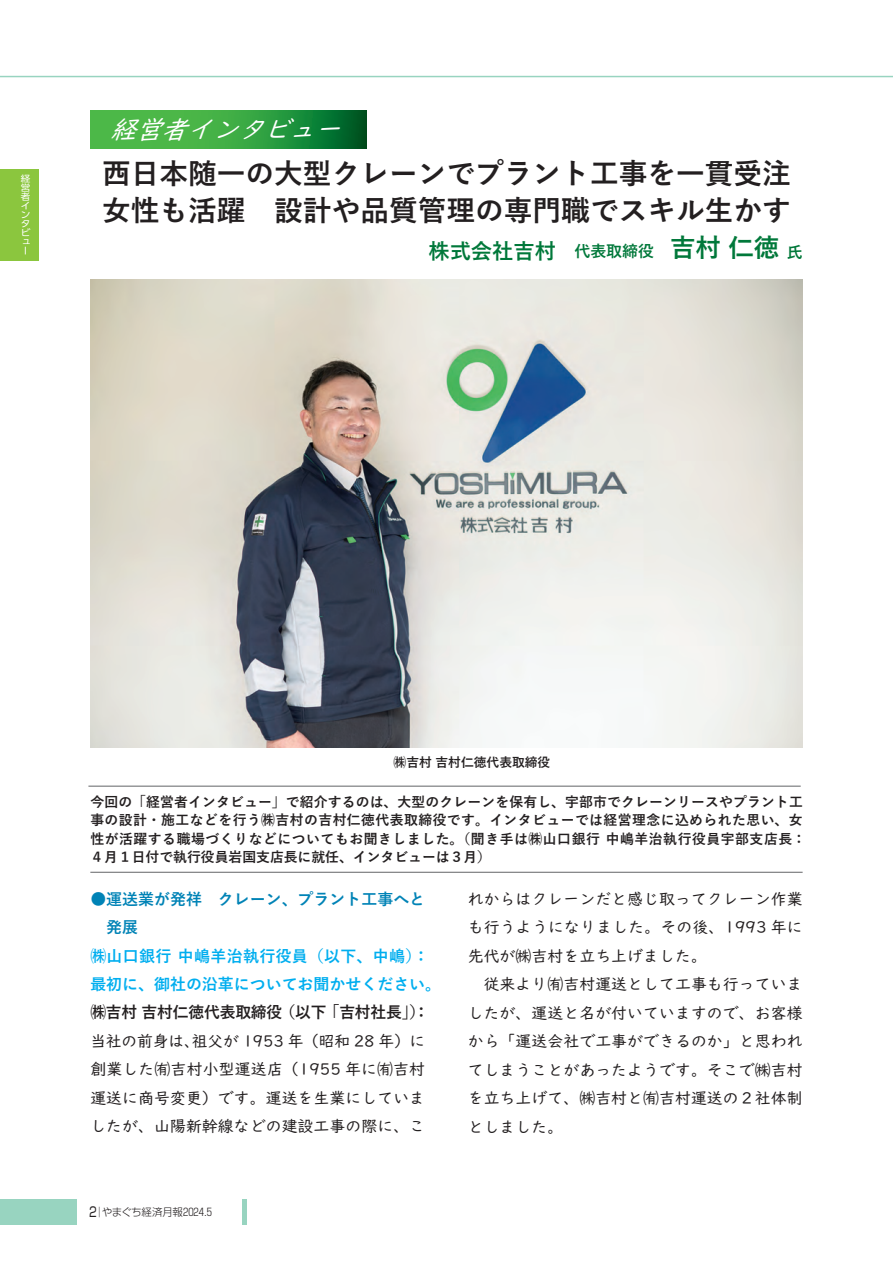
<style>
.page{position:relative;width:893px;height:1263px;background:#fff}
.page>*{position:absolute;margin:0;border:0;box-sizing:border-box;transform-origin:0 0}
.t1{font:700 28.65px/37.2px "Yu Gothic";color:#231f20}
.t2{font:italic 25.5px "UD Digi Kyokasho NP R";color:#fff}
.t3{font:15.9px/28.5px "UD Digi Kyokasho NP R";color:#231f20;text-align:justify}
.t4{font:700 15.9px/28.5px "Yu Gothic";color:#00aeef}
.t5{font:700 15.9px/28.5px "Yu Gothic";color:#0083b6}
.t6{font:700 15.9px "Yu Gothic";letter-spacing:-.01em;color:#231f20}
.t7{font:700 15.9px "Yu Gothic";color:#00783a}
.t8{font:700 13.8px/18.6px "Yu Gothic";letter-spacing:.035em;color:#231f20}
.t9{font:700 12.75px "Yu Gothic";color:#231f20}
.t10{font:300 10.5px "Shin Go Pro";letter-spacing:-.005em;color:#231f20}
.t11{font:9px/9px "UD Shin Go Pro";color:#fff;scale:1.06 1}
.s1{font-size:21.3px}
.s2{font-size:25.5px}
.s3{font-weight:400;font-size:13.5px}
</style>
<div class="page">
<svg style="left:90px;top:111px;width:277px;height:38px;background:#329f3f"></svg>
<img style="left:90px;top:280px;width:713px;height:467px">
<hr style="left:88px;top:786px;width:713px;height:1px;background:#6c6d70">
<hr style="left:90px;top:872px;width:713px;height:1px;background:#6c6d70">
<div style="left:0;top:169px;width:38px;height:92px;background:#8bc63e"></div>
<div style="left:0;top:1199px;width:77px;height:26px;background:#98d4c0"></div>
<div style="left:242px;top:1199px;width:5px;height:26px;background:#98d4c0"></div>
<hr style="left:0;top:76px;width:893px;height:1px;background:#98d4c0">
<p class="t11" style="left:21px;top:174px;width:11px">経営者インタビュー</p>
<h2 class="t2" style="left:110px;top:115px;width:242px">経営者インタビュー</h2>
<h1 class="t1" style="left:102px;top:155px;width:690px">西日本随一の大型クレーンでプラント工事を一貫受注女性も活躍　設計や品質管理の専門職でスキル生かす</h1>
<p class="t7" style="left:428px;top:242px;width:376px"><span class="s1">株式会社吉村</span> 代表取締役　<span class="s2">吉村 仁徳</span> 氏</p>
<p class="t9" style="left:343px;top:755px;width:209px">　　　　㈱吉村 吉村仁徳代表取締役</p>
<p class="t8" style="left:90px;top:792px;width:717px">今回の「経営者インタビュー」で紹介するのは、大型のクレーンを保有し、宇部市でクレーンリースやプラント工事の設計・施工などを行う㈱吉村の吉村仁徳代表取締役です。インタビューでは経営理念に込められた思い、女性が活躍する職場づくりなどについてもお聞きしました。（聞き手は㈱山口銀行 中嶋羊治執行役員宇部支店長：４月１日付で執行役員岩国支店長に就任、インタビューは３月）</p>
<p class="t5" style="left:106px;top:885px;width:320px;text-indent:-16px">●運送業が発祥　クレーン、プラント工事へと発展</p>
<p class="t4" style="left:90px;top:942px;width:352px">㈱山口銀行 中嶋羊治執行役員（以下、中嶋）：最初に、御社の沿革についてお聞かせください。</p>
<p class="t6" style="left:90px;top:1004px;width:340px">㈱吉村 吉村仁徳代表取締役（以下「吉村社長」）：</p>
<p class="t3" style="left:90px;top:1027px;width:336px">当社の前身は、祖父が 1953 年（昭和 28 年）に創業した㈲吉村小型運送店（1955 年に㈲吉村運送に商号変更）です。運送を生業にしていましたが、山陽新幹線などの建設工事の際に、こ</p>
<p class="t3" style="left:468px;top:884px;width:336px;text-align:left">れからはクレーンだと感じ取ってクレーン作業も行うようになりました。その後、1993 年に先代が㈱吉村を立ち上げました。<br>　従来より㈲吉村運送として工事も行っていましたが、運送と名が付いていますので、お客様から「運送会社で工事ができるのか」と思われてしまうことがあったようです。そこで㈱吉村を立ち上げて、㈱吉村と㈲吉村運送の２社体制としました。</p>
<p class="t10" style="left:89px;top:1203px;width:124px"><span class="s3">2</span>│やまぐち経済月報2024.5</p>
</div>
